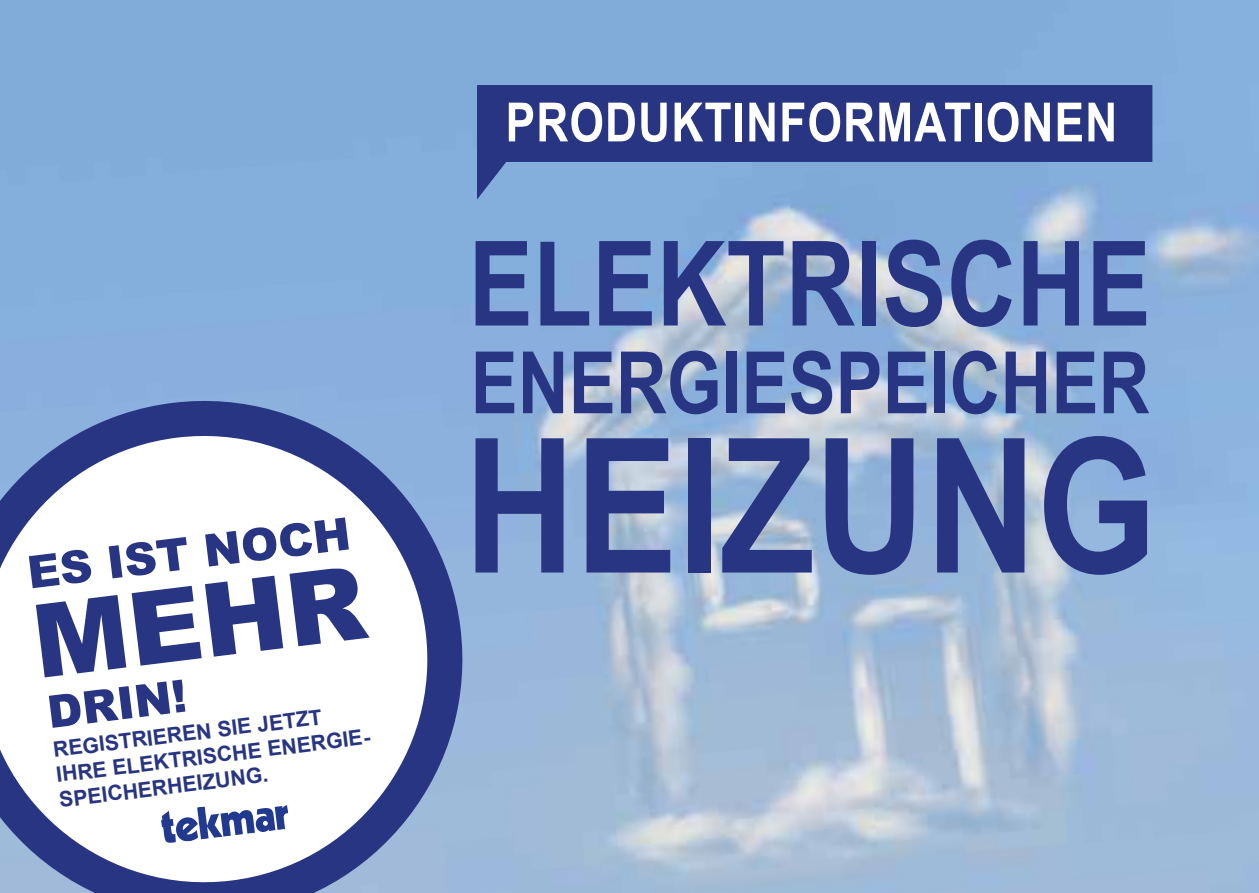
<style>
.page{position:relative;width:1259px;height:893px;background:#fff}
.page>*{position:absolute;margin:0;border:0;box-sizing:border-box;transform-origin:0 0}
.t1{font:700 187.5px "Arial Narrow";color:#283583}
.t2{font:700 117.9px "Arial Narrow";color:#283583}
.t3{font:900 102px "Arial";color:#283583}
.t4{font:700 86.1px "Arial Narrow";color:#283583}
.t5{font:700 54px "Arial Narrow";letter-spacing:.02em;color:#fff}
.t6{font:900 45px "Arial";color:#283583}
.t7{font:700 21.3px/25.2px "Arial";color:#283583}
</style>
<div class="page">
<img style="left:0;top:0;width:1259px;height:893px">
<svg style="left:477px;top:85px;width:675px;height:115px;background:#455c9f"></svg>
<svg style="left:0;top:398px;width:482px;height:495px"></svg>
<svg style="left:161px;top:805px;width:127px;height:38px"></svg>
<h3 class="t6" style="left:24px;top:540px;width:326px;rotate:-7deg">ES IST NOCH</h3>
<h3 class="t3" style="left:24px;top:569px;width:336px;rotate:-7deg">MEHR</h3>
<h3 class="t6" style="left:43px;top:680px;width:141px;rotate:-7deg">DRIN!</h3>
<p class="t7" style="left:52px;top:738px;width:321px;rotate:-7deg">REGISTRIEREN SIE JETZT<br>IHRE ELEKTRISCHE ENERGIE-<br>SPEICHERHEIZUNG.</p>
<h3 class="t5" style="left:505px;top:82px;width:613px">PRODUKTINFORMATIONEN</h3>
<h2 class="t2" style="left:468px;top:195px;width:684px">ELEKTRISCHE</h2>
<h3 class="t4" style="left:470px;top:318px;width:680px">ENERGIESPEICHER</h3>
<h1 class="t1" style="left:464px;top:365px;width:693px">HEIZUNG</h1>
</div>
